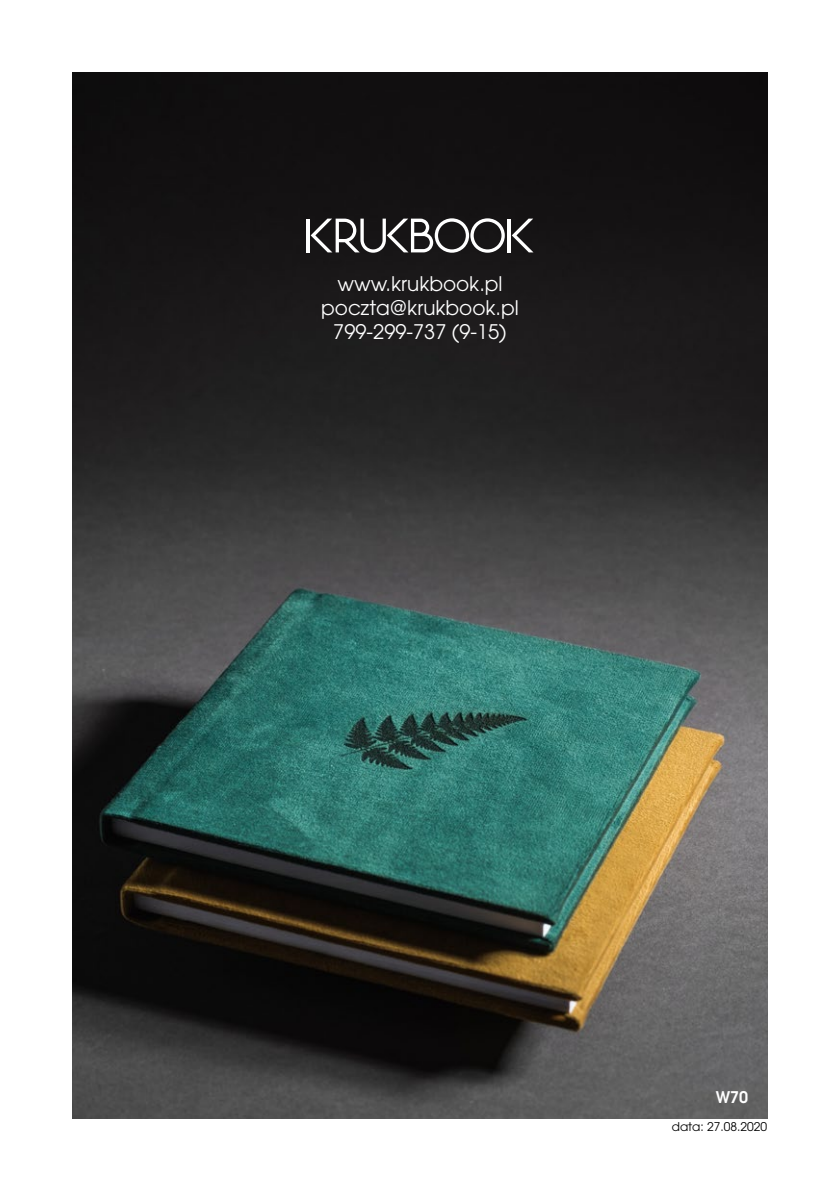
<style>
.page{position:relative;width:840px;height:1191px;background:#fff}
.page>*{position:absolute;margin:0;border:0;box-sizing:border-box;transform-origin:0 0}
.t1{font:20px/24px "ITC Avant Garde Pro";color:#fff;text-align:center}
.t2{font:600 16px "ITC Avant Garde Pro";color:#fff}
.t3{font:12px "ITC Avant Garde Pro";color:#000}
</style>
<div class="page">
<img style="left:72px;top:72px;width:695px;height:1047px">
<hr style="left:507px;top:219px;width:3px;height:33px;background:#fff">
<hr style="left:306px;top:219px;width:3px;height:33px;background:#fff">
<svg style="left:511px;top:219px;width:22px;height:33px"></svg>
<svg style="left:310px;top:218px;width:194px;height:35px"></svg>
<p class="t1" style="left:321px;top:272px;width:199px">www.krukbook.pl poczta@krukbook.pl<br>799-299-737 (9-15)</p>
<p class="t2" style="left:715px;top:1086px;width:34px">W70</p>
<p class="t3" style="left:671px;top:1118px;width:97px">data: 27.08.2020</p>
</div>
